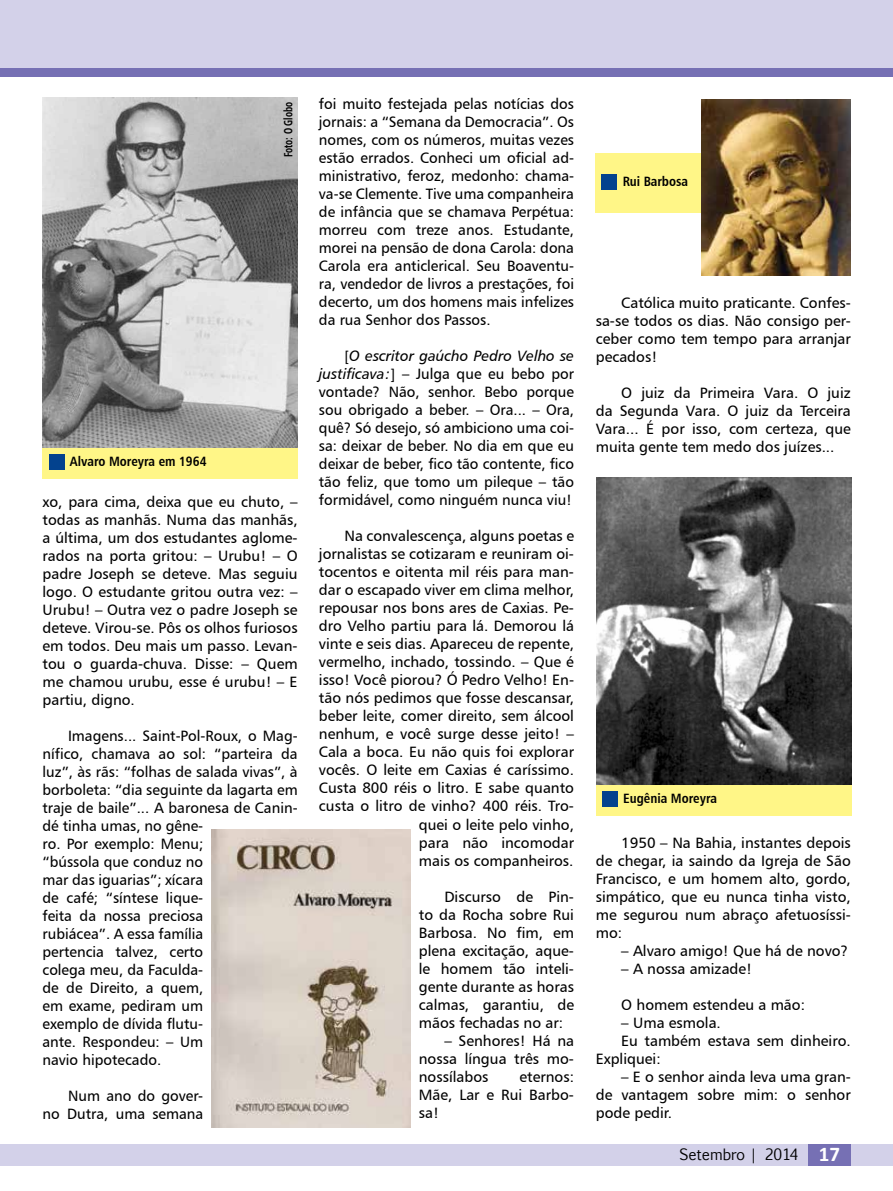
<style>
.page{position:relative;width:893px;height:1191px;background:#fff}
.page>*{position:absolute;margin:0;border:0;box-sizing:border-box;transform-origin:0 0}
.t1{font:15px/18px "Humanist 777 BT Roman B";color:#000;text-align:justify}
.t2{font:15px "Humanist 777 BT Italic B";color:#000}
.t3{font:15px "Euphemia CAS";color:#000}
.t4{font:13.5px "Humanist 777 BT Bold Condensed B";color:#000}
.t5{font:12px "Humanist 777 BT Bold Condensed B";color:#000;scale:.81 1}
.s1{font-family:"Humanist 777 BT Roman B"}
.s2{font-family:"Humanist 777 BT Italic B"}
.s3{font-family:"Calibri";font-weight:700;font-size:21px;color:#fff}
</style>
<div class="page">
<div style="left:0;top:1144px;width:893px;height:21px;background:#d3d1e9"></div>
<div style="left:808px;top:1144px;width:43px;height:21px;background:#7670b4"></div>
<div style="left:0;top:0;width:893px;height:72px;background:#d3d1e9"></div>
<div style="left:0;top:68px;width:893px;height:9px;background:#7670b4"></div>
<div style="left:43px;top:448px;width:255px;height:30px;background:#fff687"></div>
<div style="left:595px;top:153px;width:255px;height:60px;background:#fff687"></div>
<div style="left:49px;top:454px;width:15px;height:16px;background:#03428e"></div>
<div style="left:602px;top:174px;width:15px;height:15px;background:#03428e"></div>
<img style="left:596px;top:477px;width:255px;height:308px">
<div style="left:596px;top:785px;width:255px;height:30px;background:#fff687"></div>
<div style="left:602px;top:791px;width:16px;height:16px;background:#03428e"></div>
<img style="left:43px;top:98px;width:255px;height:350px">
<img style="left:212px;top:829px;width:198px;height:298px">
<img style="left:702px;top:99px;width:149px;height:176px">
<p class="t5" style="left:281px;top:157px;width:69px;rotate:-90deg">Foto: O Globo</p>
<p class="t4" style="left:70px;top:453px;width:138px">Alvaro Moreyra em 1964</p>
<p class="t1" style="left:43px;top:492px;width:257px">xo, para cima, deixa que eu chuto, – todas as manhãs. Numa das manhãs, a última, um dos estudantes aglome&shy;rados na porta gritou: – Urubu! – O padre Joseph se deteve. Mas seguiu logo. O estudante gritou outra vez: – Urubu! – Outra vez o padre Joseph se deteve. Virou-se. Pôs os olhos furiosos em todos. Deu mais um passo. Levan&shy;tou o guarda-chuva. Disse: – Quem me chamou urubu, esse é urubu! – E partiu, digno.</p>
<p class="t1" style="left:43px;top:726px;width:257px;text-align:left;text-indent:26px">Imagens... Saint-Pol-Roux, o Mag&shy;nífico, chamava ao sol: “parteira da luz”, às rãs: “folhas de salada vivas”, à borboleta: “dia seguinte da lagarta em traje de baile”... A baronesa de Canin&shy;dé tinha umas, no gêne-<br>ro. Por exemplo: Menu;<br>“bússola que conduz no<br>mar das iguarias”; xícara<br>de café; “síntese lique-<br>feita da nossa preciosa<br>rubiácea”. A essa família<br>pertencia talvez, certo<br>colega meu, da Faculda-<br>de de Direito, a quem,<br>em exame, pediram um<br>exemplo de dívida flutu-<br>ante. Respondeu: – Um<br>navio hipotecado.</p>
<p class="t1" style="left:43px;top:1086px;width:162px;text-align:right">Num ano do gover-<br>no Dutra, uma semana</p>
<p class="t1" style="left:319px;top:95px;width:257px">foi muito festejada pelas notícias dos jornais: a “Semana da Democracia”. Os nomes, com os números, muitas vezes estão errados. Conheci um oficial ad&shy;ministrativo, feroz, medonho: chama&shy;va-se Clemente. Tive uma companheira de infância que se chamava Perpétua: morreu com treze anos. Estudante, morei na pensão de dona Carola: dona Carola era anticlerical. Seu Boaventu&shy;ra, vendedor de livros a prestações, foi decerto, um dos homens mais infelizes da rua Senhor dos Passos.</p>
<p class="t2" style="left:344px;top:347px;width:231px"><span class="s1">[</span>O escritor gaúcho Pedro Velho se</p>
<p class="t1" style="left:319px;top:365px;width:257px"><span class="s2">justificava:</span>] – Julga que eu bebo por vontade? Não, senhor. Bebo porque sou obrigado a beber. – Ora... – Ora, quê? Só desejo, só ambiciono uma coi&shy;sa: deixar de beber. No dia em que eu deixar de beber, fico tão contente, fico tão feliz, que tomo um pileque – tão formidável, como ninguém nunca viu!</p>
<p class="t1" style="left:319px;top:527px;width:257px;text-align:right">Na convalescença, alguns poetas e jornalistas se cotizaram e reuniram oi&shy;tocentos e oitenta mil réis para man&shy;dar o escapado viver em clima melhor, repousar nos bons ares de Caxias. Pe&shy;dro Velho partiu para lá. Demorou lá vinte e seis dias. Apareceu de repente, vermelho, inchado, tossindo. – Que é isso! Você piorou? Ó Pedro Velho! En&shy;tão nós pedimos que fosse descansar, beber leite, comer direito, sem álcool nenhum, e você surge desse jeito! – Cala a boca. Eu não quis foi explorar vocês. O leite em Caxias é caríssimo.<br>Custa 800 réis o litro. E sabe quanto custa o litro de vinho? 400 réis. Tro&shy;quei o leite pelo vinho,<br>para não incomodar<br>mais os companheiros.</p>
<p class="t1" style="left:419px;top:887px;width:157px;text-indent:26px">Discurso de Pin&shy;to da Rocha sobre Rui Barbosa. No fim, em plena excitação, aque&shy;le homem tão inteli&shy;gente durante as horas calmas, garantiu, de mãos fechadas no ar:</p>
<p class="t1" style="left:419px;top:1031px;width:157px;text-indent:26px">– Senhores! Há na nossa língua três mo&shy;nossílabos</p>
<p class="t1" style="left:419px;top:1067px;width:157px;text-indent:101px">eternos:<br>Mãe, Lar e Rui Barbo&shy;sa!</p>
<p class="t4" style="left:623px;top:173px;width:67px">Rui Barbosa</p>
<p class="t1" style="left:596px;top:293px;width:257px;text-indent:26px">Católica muito praticante. Confes&shy;sa-se todos os dias. Não consigo per&shy;ceber como tem tempo para arranjar pecados!</p>
<p class="t1" style="left:596px;top:383px;width:257px;text-indent:26px">O juiz da Primeira Vara. O juiz da Segunda Vara. O juiz da Terceira Vara... É por isso, com certeza, que muita gente tem medo dos juízes...</p>
<p class="t4" style="left:623px;top:790px;width:95px">Eugênia Moreyra</p>
<p class="t1" style="left:596px;top:833px;width:257px;text-indent:26px">1950 – Na Bahia, instantes depois de chegar, ia saindo da Igreja de São Francisco, e um homem alto, gordo, simpático, que eu nunca tinha visto, me segurou num abraço afetuosíssi&shy;mo:</p>
<p class="t1" style="left:621px;top:941px;width:229px">– Alvaro amigo! Que há de novo?</p>
<p class="t1" style="left:621px;top:959px;width:132px">– A nossa amizade!</p>
<p class="t1" style="left:621px;top:995px;width:185px">O homem estendeu a mão:</p>
<p class="t1" style="left:621px;top:1013px;width:101px">– Uma esmola.</p>
<p class="t1" style="left:621px;top:1031px;width:231px">Eu também estava sem dinheiro.</p>
<p class="t1" style="left:596px;top:1049px;width:66px">Expliquei:</p>
<p class="t1" style="left:596px;top:1067px;width:257px;text-indent:26px">– E o senhor ainda leva uma gran&shy;de vantagem sobre mim: o senhor pode pedir.</p>
<p class="t3" style="left:680px;top:1143px;width:162px">Setembro | 2014 <span class="s3">17</span></p>
</div>
